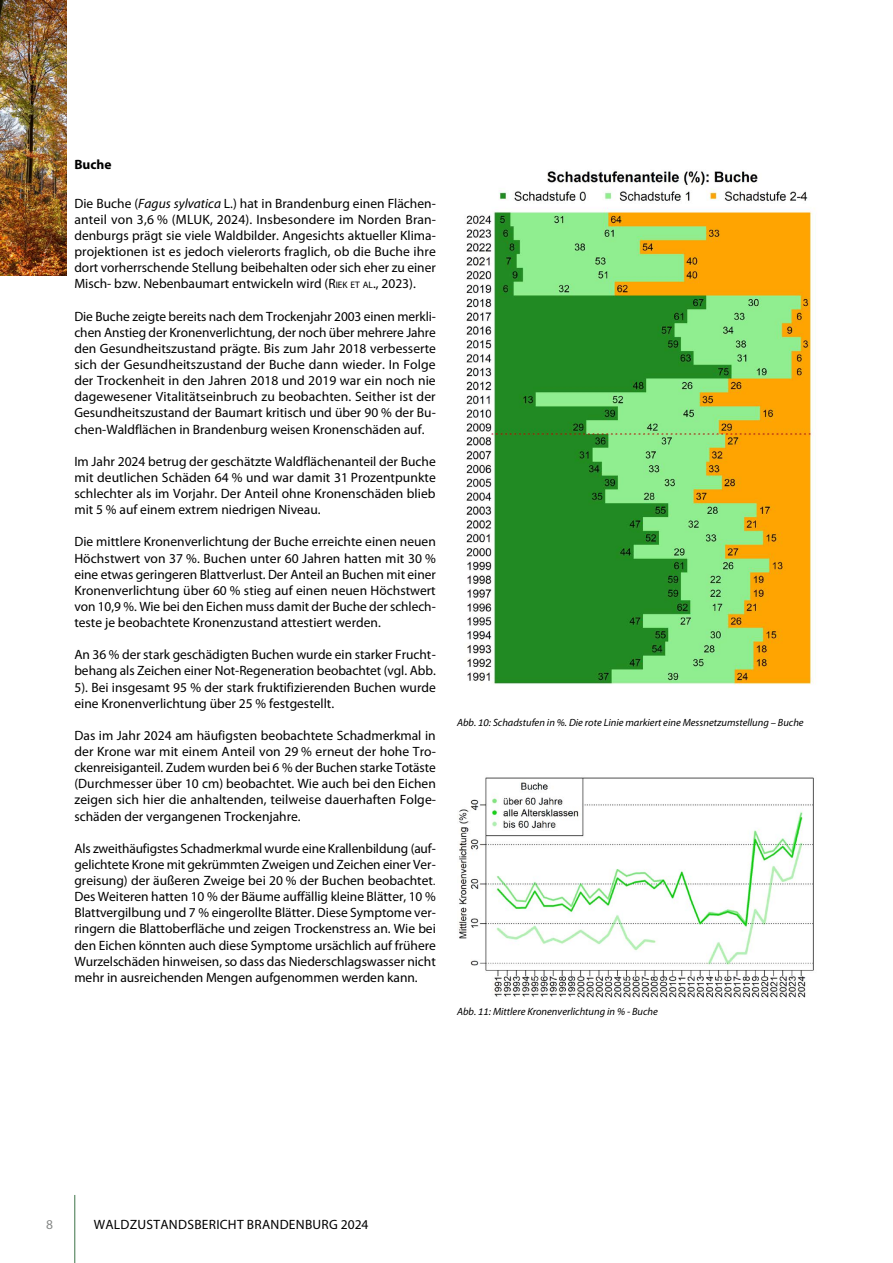
<style>
.page{position:relative;width:893px;height:1263px;background:#fff}
.page>*{position:absolute;margin:0;border:0;box-sizing:border-box;transform-origin:0 0}
.Fließtext_9pt_-_10_3{font:13.5px/16.2px "Myriad Pro";color:#000;text-align:justify}
.Fließtext_9pt_-_10_3-2{font:13.5px "Myriad Pro";letter-spacing:.02em;color:#000}
.Überschrift_2{font:700 13.5px "Myriad Pro";color:#000}
.t1{font:13.5px "Myriad Pro";color:#878988}
.Bildtext{font:italic 10.5px "Myriad Pro";color:#000}
.s1{font-style:italic}
.s2{font-style:inherit}
.s3{font-size:9.45px}
.s4{font-family:"Calibri";font-size:12px}
.s5{font-family:"Calibri"}
</style>
<div class="page">
<hr style="left:74px;top:1195px;width:1px;height:68px;background:#3d7448">
<img style="left:466px;top:171px;width:350px;height:514px">
<img style="left:457px;top:777px;width:357px;height:221px">
<img style="left:0;top:0;width:67px;height:275px">
<p class="Überschrift_2" style="left:74px;top:156px;width:39px">Buche</p>
<p class="Fließtext_9pt_-_10_3" style="left:74px;top:195px;width:363px">Die Buche (<span class="s1">Fagus sylvatica</span> L.) hat in Brandenburg einen Flächen&shy;anteil von 3,6 % (MLUK, 2024). Insbesondere im Norden Bran&shy;denburgs prägt sie viele Waldbilder. Angesichts aktueller Klima&shy;projektionen ist es jedoch vielerorts fraglich, ob die Buche ihre dort vorherrschende Stellung beibehalten oder sich eher zu einer Misch- bzw. Nebenbaumart entwickeln wird <span class="s2">(R</span><span class="s3">IEK ET AL</span><span class="s2">., 2023</span>).</p>
<p class="Fließtext_9pt_-_10_3" style="left:74px;top:308px;width:363px">Die Buche zeigte bereits nach dem Trockenjahr 2003 einen merkli&shy;chen Anstieg der Kronenverlichtung, der noch über mehrere Jahre den Gesundheitszustand prägte. Bis zum Jahr 2018 verbesserte sich der Gesundheitszustand der Buche dann wieder. In Folge der Trockenheit in den Jahren 2018 und 2019 war ein noch nie dagewesener Vitalitätseinbruch zu beobachten. Seither ist der Gesundheitszustand der Baumart kritisch und über 90 % der Bu&shy;chen-Waldflächen in Brandenburg weisen Kronenschäden auf.</p>
<p class="Fließtext_9pt_-_10_3" style="left:74px;top:453px;width:363px">Im Jahr 2024 betrug der geschätzte Waldflächenanteil der Buche mit deutlichen Schäden 64 % und war damit 31 Prozentpunkte schlechter als im Vorjahr. Der Anteil ohne Kronenschäden blieb mit 5 % auf einem extrem niedrigen Niveau.</p>
<p class="Fließtext_9pt_-_10_3" style="left:74px;top:533px;width:363px">Die mittlere Kronenverlichtung der Buche erreichte einen neuen Höchstwert von 37 %. Buchen unter 60 Jahren hatten mit 30 % eine etwas geringeren Blattverlust. Der Anteil an Buchen mit einer Kronenverlichtung über 60 % stieg auf einen neuen Höchstwert von 10,9 %. Wie bei den Eichen muss damit der Buche der schlech&shy;teste je beobachtete Kronenzustand attestiert werden.</p>
<p class="Fließtext_9pt_-_10_3" style="left:74px;top:646px;width:363px">An 36 % der stark geschädigten Buchen wurde ein starker Frucht&shy;behang als Zeichen einer Not-Regeneration beobachtet (vgl. Abb.<br>5). Bei insgesamt 95 % der stark fruktifizierenden Buchen wurde eine Kronenverlichtung über 25 % festgestellt.</p>
<p class="Fließtext_9pt_-_10_3" style="left:74px;top:727px;width:363px">Das im Jahr 2024 am häufigsten beobachtete Schadmerkmal in der Krone war mit einem Anteil von 29 % erneut der hohe Tro&shy;ckenreisiganteil. Zudem wurden bei 6 % der Buchen starke Totäste (Durchmesser über 10 cm) beobachtet. Wie auch bei den Eichen zeigen sich hier die anhaltenden, teilweise dauerhaften Folge&shy;schäden der vergangenen Trockenjahre.</p>
<p class="Fließtext_9pt_-_10_3" style="left:74px;top:840px;width:363px">Als zweithäufigstes Schadmerkmal wurde eine Krallenbildung (auf&shy;gelichtete Krone mit gekrümmten Zweigen und Zeichen einer Ver&shy;greisung) der äußeren Zweige bei 20 % der Buchen beobachtet<span class="s4">.<br></span>Des Weiteren hatten 10 % der Bäume auffällig kleine Blätter, 10 % Blattvergilbung und 7 % eingerollte Blätter. Diese Symptome ver&shy;ringern die Blattoberfläche und zeigen Trockenstress an. Wie bei den Eichen könnten auch diese Symptome ursächlich auf frühere Wurzelschäden hinweisen, so dass das Niederschlagswasser nicht mehr in ausreichenden Mengen aufgenommen werden kann.</p>
<p class="Bildtext" style="left:457px;top:716px;width:348px">Abb. <span class="s5">10</span>: Schadstufen in %. Die rote Linie markiert eine Messnetzumstellung – Buche</p>
<p class="Bildtext" style="left:457px;top:1005px;width:202px">Abb. <span class="s5">11</span>: Mittlere Kronenverlichtung in % - Buche</p>
<p class="t1" style="left:46px;top:1216px;width:8px">8</p>
<p class="Fließtext_9pt_-_10_3-2" style="left:94px;top:1216px;width:276px">WALDZUSTANDSBERICHT BRANDENBURG 2024</p>
</div>
